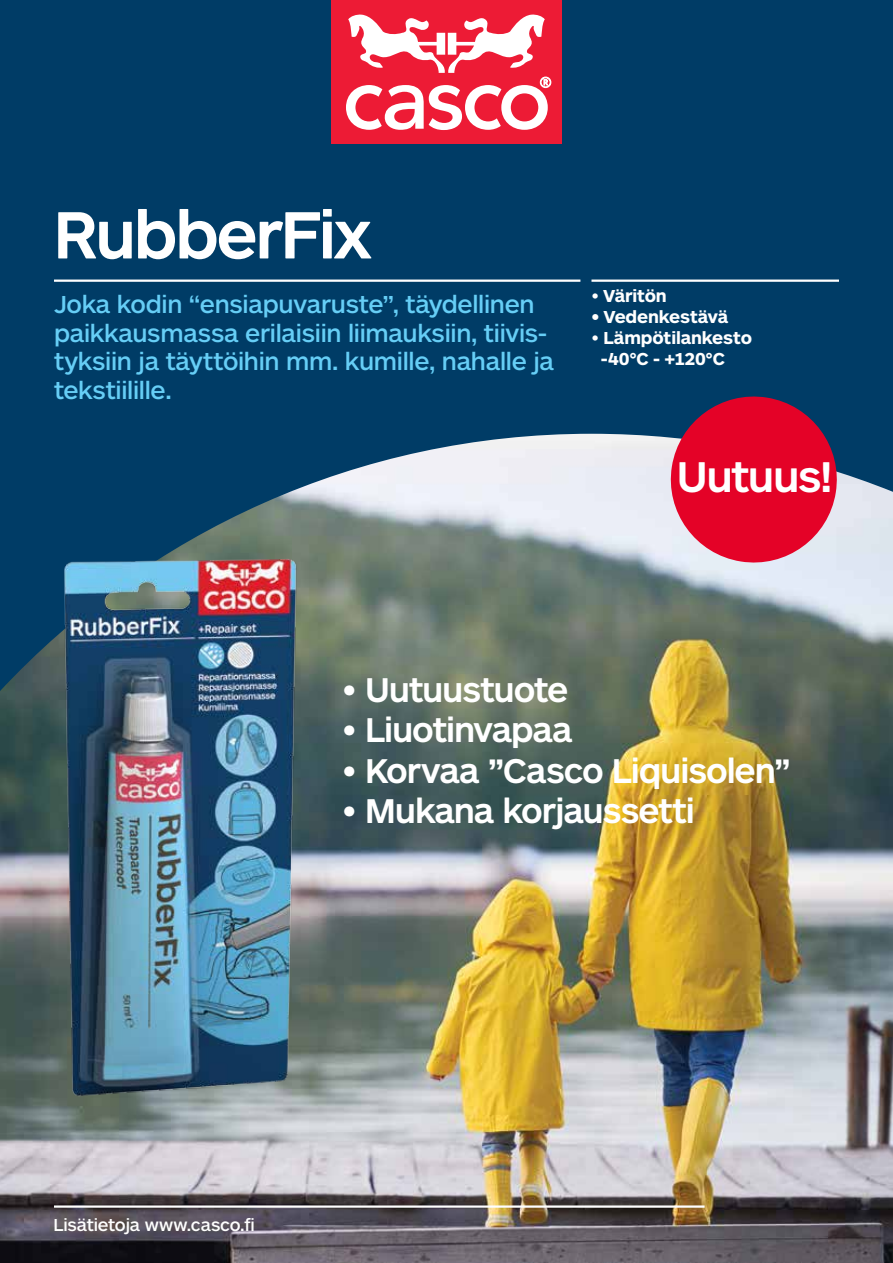
<style>
.page{position:relative;width:893px;height:1263px;background:#003c66}
.page>*{position:absolute;margin:0;border:0;box-sizing:border-box;transform-origin:0 0}
.t1{font:67.5px "ARS Maquette Casco";letter-spacing:-.02em;color:#fff}
.t2{font:43.5px "ARS Maquette Casco";letter-spacing:-.015em;color:#fff}
.t3{font:34.8px "ARS Maquette Casco";letter-spacing:-.015em;color:#fff}
.t4{font:500 25.5px/28.5px "ARS Maquette";letter-spacing:-.015em;color:#66cef6}
.t5{font:700 18px/21px "ARS Maquette";letter-spacing:-.01em;color:#fff}
.t6{font:500 18px "ARS Maquette";letter-spacing:-.01em;color:#fff}
.s1{font-weight:500}
</style>
<div class="page">
<img style="left:0;top:434px;width:893px;height:829px">
<hr style="left:54px;top:280px;width:526px;height:2px;background:#fff">
<hr style="left:591px;top:280px;width:248px;height:2px;background:#fff">
<div style="left:331px;top:0;width:231px;height:143px;background:#ed1b35"></div>
<svg style="left:346px;top:14px;width:205px;height:116px"></svg>
<hr style="left:54px;top:1205px;width:651px;height:3px;background:#fff">
<img style="left:55px;top:546px;width:246px;height:589px">
<svg style="left:665px;top:396px;width:178px;height:173px;background:#c93253"></svg>
<h1 class="t1" style="left:54px;top:201px;width:319px">RubberFix</h1>
<p class="t4" style="left:54px;top:290px;width:502px">Joka kodin “ensiapuvaruste”, täydellinen paikkausmassa erilaisiin liimauksiin, tiivis&shy;tyksiin ja täyttöihin mm. kumille, nahalle ja tekstiilille.</p>
<p class="t5" style="left:591px;top:286px;width:77px"><span class="s1">•</span> Väritön</p>
<p class="t5" style="left:591px;top:307px;width:138px">• Vedenkestävä</p>
<p class="t5" style="left:601px;top:328px;width:153px;text-indent:-9px"><span class="s1">•</span> Lämpötilankesto -40°C - +120°C</p>
<h2 class="t2" style="left:677px;top:455px;width:156px">Uutuus!</h2>
<h3 class="t3" style="left:342px;top:672px;width:227px">• Uutuustuote</h3>
<h3 class="t3" style="left:342px;top:712px;width:232px">• Liuotinvapaa</h3>
<h3 class="t3" style="left:342px;top:753px;width:450px">• Korvaa ”Casco Liquisolen”</h3>
<h3 class="t3" style="left:342px;top:793px;width:354px">• Mukana korjaussetti</h3>
<p class="t6" style="left:54px;top:1216px;width:203px">Lisätietoja www.casco.fi</p>
</div>
